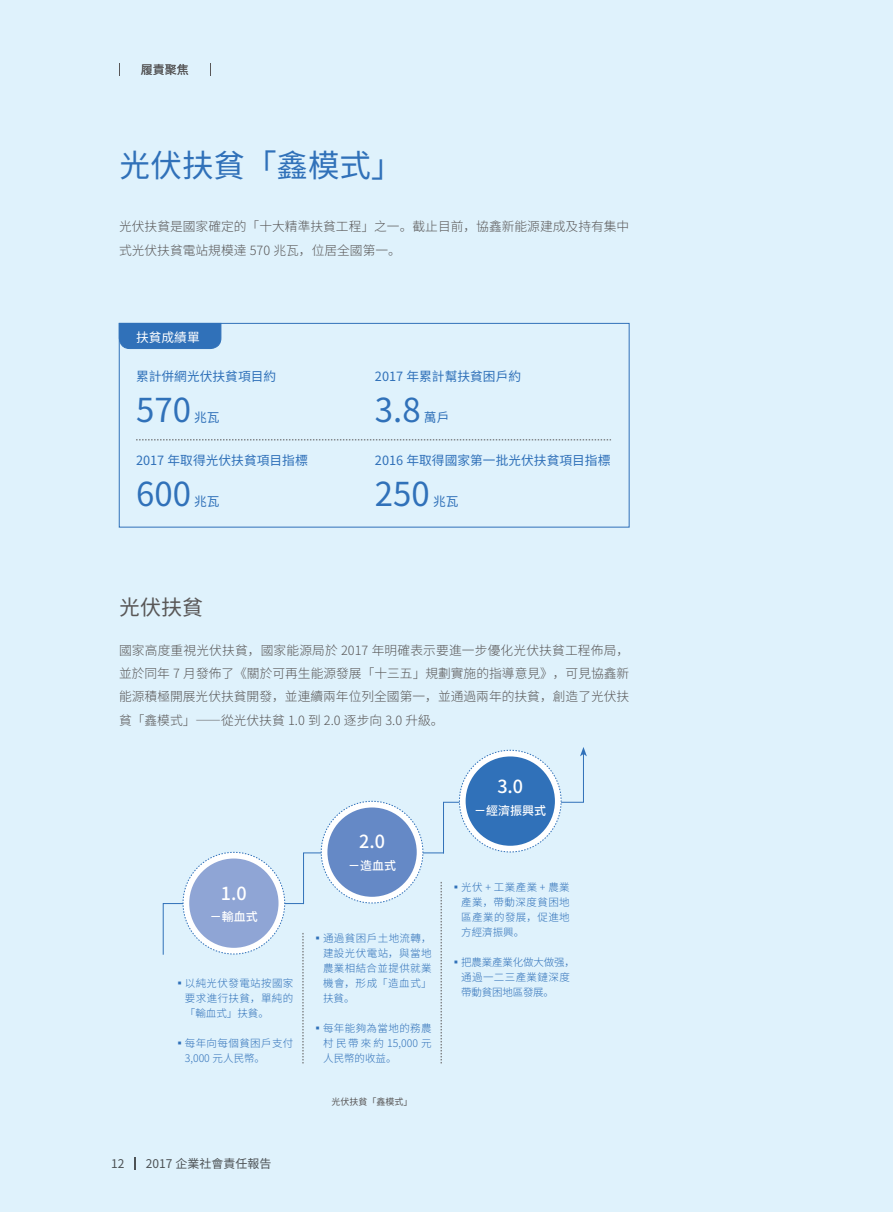
<style>
.page{position:relative;width:893px;height:1212px;background:#dff2fc}
.page>*{position:absolute;margin:0;border:0;box-sizing:border-box;transform-origin:0 0}
.t1{font:33px "Noto Sans Hans";color:#3071b9}
.t2{font:31.5px "Noto Sans Hans";color:#3071b9}
.t3{font:21px "Noto Sans Hans";color:#595757}
.t4{font:500 18px "Noto Sans Hans";color:#fff}
.t5{font:300 12.75px/23.2px "Noto Sans Hans";color:#595757;text-align:justify}
.t6{font:12.75px "Noto Sans Hans";color:#3071b9}
.t7{font:12.75px "Noto Sans Hans";color:#fff}
.t8{font:12px "Noto Sans Hans";color:#595757}
.t9{font:500 12px "Noto Sans Hans";color:#fff}
.t10{font:300 10.5px/15px "Noto Sans Hans";letter-spacing:.04em;color:#3071b9;text-align:justify}
.t11{font:300 10.5px/15px "Noto Sans Hans";letter-spacing:-.015em;color:#3071b9}
.t12{font:9px "Noto Sans Hans";color:#595757}
</style>
<div class="page">
<svg style="left:136px;top:440px;width:475px;height:1px"></svg>
<div style="left:121px;top:325px;width:100px;height:24px;background:#3071b9"></div>
<div style="left:119px;top:323px;width:510px;height:204px;border:1px solid #3071b9"></div>
<svg style="left:162px;top:747px;width:425px;height:316px"></svg>
<svg style="left:119px;top:64px;width:1px;height:12px"></svg>
<svg style="left:210px;top:64px;width:1px;height:12px"></svg>
<p class="t8" style="left:141px;top:63px;width:49px">履責聚焦</p>
<h2 class="t2" style="left:119px;top:147px;width:285px">光伏扶貧「鑫模式」</h2>
<p class="t5" style="left:119px;top:215px;width:512px">光伏扶貧是國家確定的「十大精準扶貧工程」之一。截止目前，協鑫新能源建成及持有集中式光伏扶貧電站規模達 570 兆瓦，位居全國第一。</p>
<p class="t7" style="left:136px;top:330px;width:65px">扶貧成績單</p>
<p class="t6" style="left:136px;top:369px;width:142px">累計併網光伏扶貧項目約</p>
<h1 class="t1" style="left:136px;top:392px;width:56px">570</h1>
<p class="t6" style="left:194px;top:410px;width:27px">兆瓦</p>
<p class="t6" style="left:375px;top:369px;width:148px">2017 年累計幫扶貧困戶約</p>
<h1 class="t1" style="left:375px;top:392px;width:47px">3.8</h1>
<p class="t6" style="left:424px;top:410px;width:27px">萬戶</p>
<p class="t6" style="left:136px;top:453px;width:173px">2017 年取得光伏扶貧項目指標</p>
<h1 class="t1" style="left:136px;top:475px;width:56px">600</h1>
<p class="t6" style="left:194px;top:494px;width:27px">兆瓦</p>
<p class="t6" style="left:375px;top:453px;width:237px">2016 年取得國家第一批光伏扶貧項目指標</p>
<h1 class="t1" style="left:375px;top:475px;width:56px">250</h1>
<p class="t6" style="left:433px;top:494px;width:27px">兆瓦</p>
<h3 class="t3" style="left:119px;top:596px;width:86px">光伏扶貧</h3>
<p class="t5" style="left:119px;top:639px;width:512px">國家高度重視光伏扶貧，國家能源局於 2017 年明確表示要進一步優化光伏扶貧工程佈局，並於同年 7 月發佈了《關於可再生能源發展「十三五」規劃實施的指導意見》，可見協鑫新能源積極開展光伏扶貧開發，並連續兩年位列全國第一，並通過兩年的扶貧，創造了光伏扶貧「鑫模式」——從光伏扶貧 1.0 到 2.0 逐步向 3.0 升級。</p>
<h3 class="t4" style="left:221px;top:883px;width:27px">1.0</h3>
<p class="t9" style="left:210px;top:910px;width:49px">－輸血式</p>
<p class="t10" style="left:185px;top:976px;width:110px;text-indent:-10px">▪以純光伏發電站按國家要求進行扶貧，單純的「輸血式」扶貧。</p>
<p class="t10" style="left:185px;top:1036px;width:110px;text-indent:-10px">▪每年向每個貧困戶支付<br>3,000 元人民幣。</p>
<p class="t8" style="left:111px;top:1157px;width:15px">12</p>
<p class="t8" style="left:146px;top:1157px;width:127px">2017 企業社會責任報告</p>
<h3 class="t4" style="left:359px;top:832px;width:27px">2.0</h3>
<p class="t9" style="left:348px;top:859px;width:49px">－造血式</p>
<p class="t10" style="left:323px;top:931px;width:110px;text-indent:-10px">▪通過貧困戶土地流轉，建設光伏電站，與當地農業相結合並提供就業機會，形成「造血式」扶貧。</p>
<p class="t10" style="left:323px;top:1021px;width:110px;text-indent:-10px">▪每年能夠為當地的務農村民帶來約15,000元人民幣的收益。</p>
<p class="t12" style="left:332px;top:1096px;width:82px">光伏扶貧「鑫模式」</p>
<h3 class="t4" style="left:497px;top:776px;width:27px">3.0</h3>
<p class="t9" style="left:474px;top:804px;width:73px">－經濟振興式</p>
<p class="t10" style="left:461px;top:880px;width:110px;text-indent:-10px">▪光伏 + 工業產業 + 農業產業，帶動深度貧困地區產業的發展，促進地方經濟振興。</p>
<p class="t11" style="left:461px;top:955px;width:115px;text-indent:-10px">▪把農業產業化做大做强，通過一二三產業鏈深度帶動貧困地區發展。</p>
</div>
